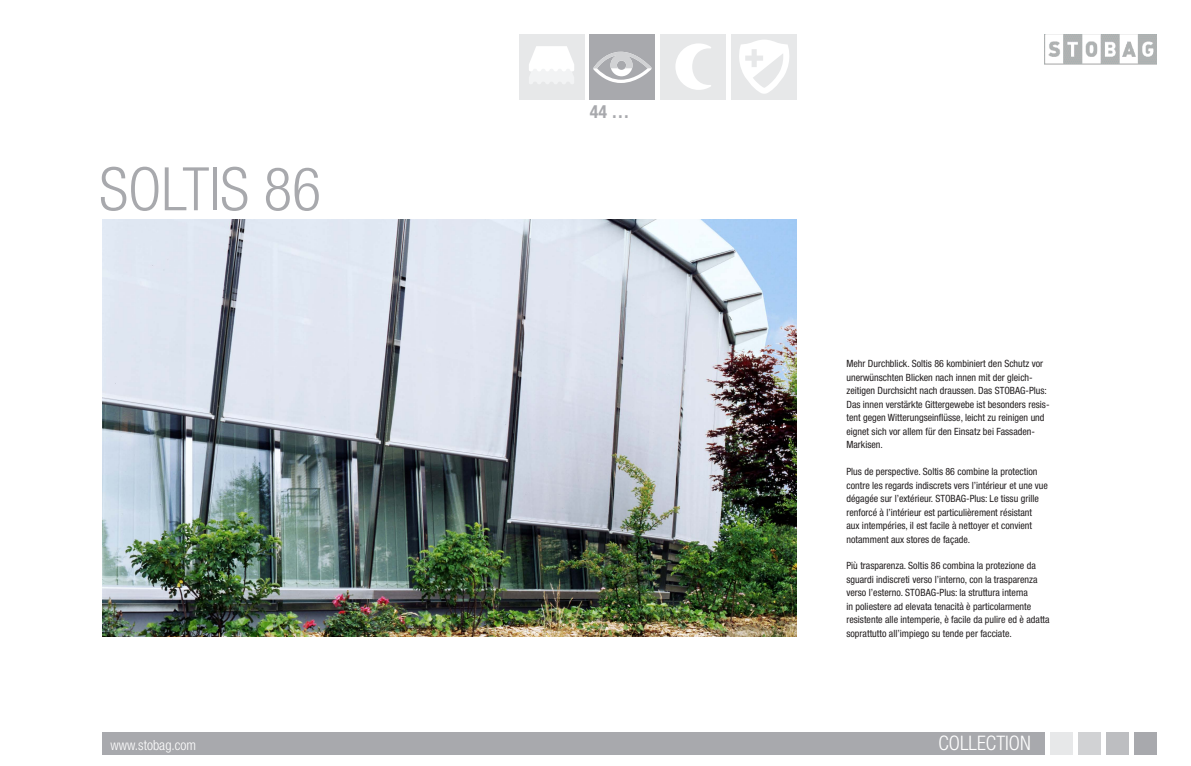
<style>
.page{position:relative;width:1191px;height:766px;background:#fff}
.page>*{position:absolute;margin:0;border:0;box-sizing:border-box;transform-origin:0 0}
.t1{font:300 condensed 60px "Helvetica Neue LT Pro";color:#a8a9ad}
.t2{font:300 condensed 20px "Helvetica Neue LT Pro";color:#fff}
.t3{font:700 condensed 18px "Helvetica Neue LT Pro";color:#a8a9ad}
.t4{font:300 condensed 14px "Helvetica Neue LT Pro";color:#fff}
.t5{font:condensed 10px/13.5px "Helvetica Neue LT Pro";color:#231f20}
</style>
<div class="page">
<img style="left:102px;top:220px;width:695px;height:416px">
<div style="left:731px;top:34px;width:66px;height:65px;background:#e7e8e9"></div>
<svg style="left:739px;top:40px;width:50px;height:54px"></svg>
<div style="left:660px;top:34px;width:66px;height:65px;background:#e7e8e9"></div>
<svg style="left:675px;top:43px;width:36px;height:47px"></svg>
<div style="left:590px;top:34px;width:65px;height:65px;background:#a8a9ad"></div>
<svg style="left:593px;top:52px;width:58px;height:31px"></svg>
<div style="left:519px;top:34px;width:65px;height:65px;background:#e7e8e9"></div>
<svg style="left:529px;top:46px;width:45px;height:38px"></svg>
<img style="left:1045px;top:34px;width:112px;height:30px">
<div style="left:1106px;top:731px;width:23px;height:23px;background:#bdbec1"></div>
<div style="left:1134px;top:731px;width:23px;height:23px;background:#a8a9ad"></div>
<div style="left:1078px;top:731px;width:23px;height:23px;background:#d1d2d4"></div>
<div style="left:1050px;top:731px;width:23px;height:23px;background:#e7e8e9"></div>
<div style="left:102px;top:731px;width:943px;height:23px;background:#a8a9ad"></div>
<h1 class="t1" style="left:99px;top:154px;width:54px">Soltis</h1>
<h1 class="t1" style="left:263px;top:154px;width:59px">86</h1>
<h3 class="t3" style="left:590px;top:100px;width:41px">44 …</h3>
<p class="t5" style="left:846px;top:357px;width:204px">Mehr Durchblick. Soltis 86 kombiniert den Schutz vor unerwünschten Blicken nach innen mit der gleich&shy;zeitigen Durchsicht nach draussen. Das STOBAG-Plus:<br>Das innen verstärkte Gittergewebe ist besonders resis&shy;tent gegen Witterungseinflüsse, leicht zu reinigen und eignet sich vor allem für den Einsatz bei Fassaden-Markisen.</p>
<p class="t5" style="left:846px;top:464px;width:203px">Plus de perspective. Soltis 86 combine la protection contre les regards indiscrets vers l’intérieur et une vue dégagée sur l’extérieur. STOBAG-Plus: Le tissu grille renforcé à l’intérieur est particulièrement résistant<br>aux intempéries, il est facile à nettoyer et convient notamment aux stores de façade.</p>
<p class="t5" style="left:846px;top:559px;width:205px">Più trasparenza. Soltis 86 combina la protezione da sguardi indiscreti verso l’interno, con la trasparenza verso l’esterno. STOBAG-Plus: la struttura interna<br>in poliestere ad elevata tenacità è particolarmente resistente alle intemperie, è facile da pulire ed è adatta soprattutto all’impiego su tende per facciate.</p>
<h3 class="t4" style="left:111px;top:737px;width:87px">www.stobag.com</h3>
<h2 class="t2" style="left:938px;top:731px;width:94px">COLLECTION</h2>
</div>
